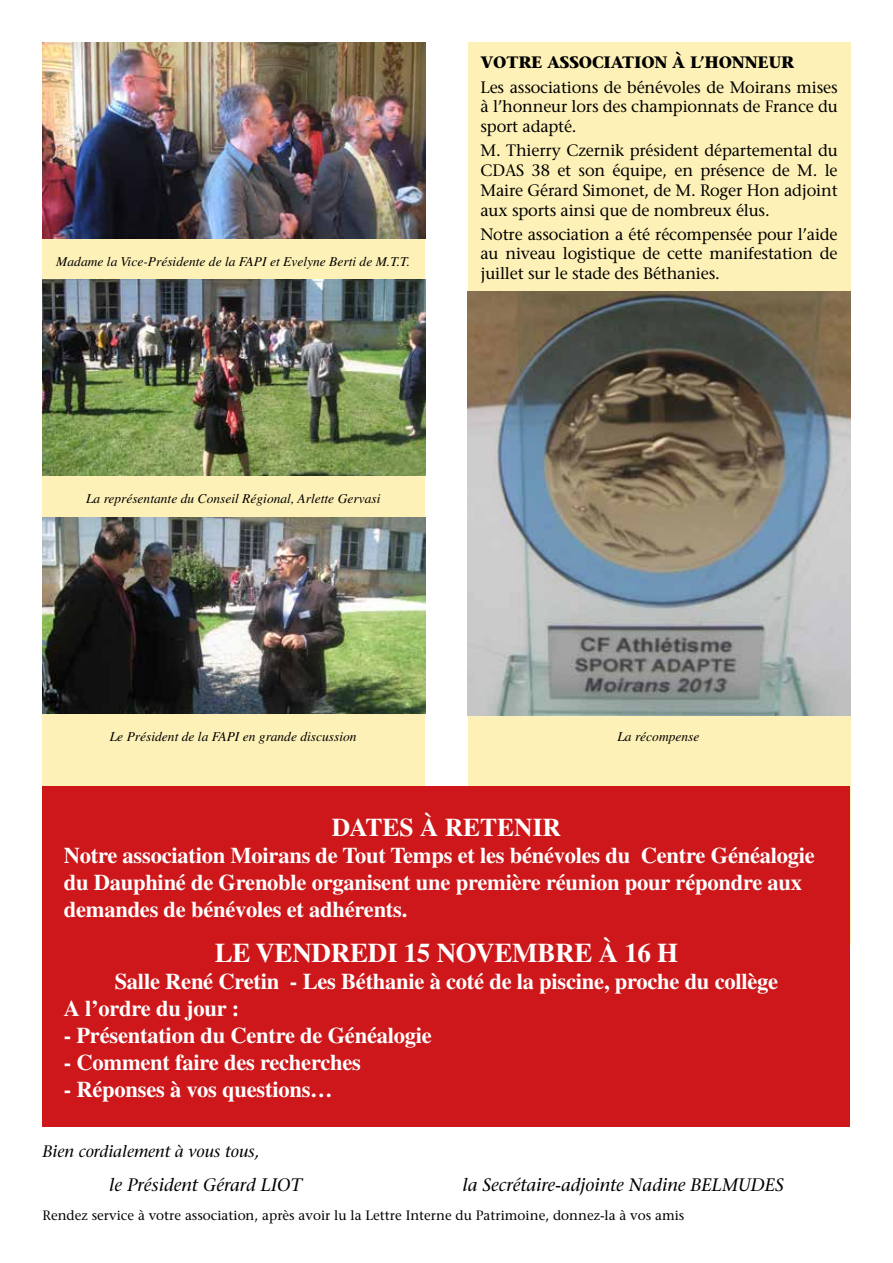
<style>
.page{position:relative;width:893px;height:1263px;background:#fff}
.page>*{position:absolute;margin:0;border:0;box-sizing:border-box;transform-origin:0 0}
.t1{font:700 27px "Times";letter-spacing:-.01em;color:#fff}
.t2{font:700 25.5px "Times";color:#fff}
.t3{font:700 22.5px/27px "Times";letter-spacing:-.01em;color:#fff}
.t4{font:italic 18px "Stone Serif";color:#000}
.t5{font:16.5px/19.8px "Stone Serif";letter-spacing:-.01em;color:#000;text-align:justify}
.t6{font:italic 16.5px "Stone Serif";color:#000}
.t7{font:700 16.5px "Stone Serif";letter-spacing:-.01em;color:#000}
.t8{font:italic 13.5px "Times";color:#000}
.t9{font:13.5px "Stone Serif";color:#000}
</style>
<div class="page">
<div style="left:43px;top:43px;width:382px;height:902px;background:#fef1b7"></div>
<div style="left:468px;top:43px;width:382px;height:902px;background:#fef1b7"></div>
<div style="left:43px;top:787px;width:807px;height:340px;background:#cd171a"></div>
<img style="left:43px;top:517px;width:382px;height:196px">
<img style="left:43px;top:43px;width:382px;height:195px">
<img style="left:43px;top:280px;width:382px;height:196px">
<img style="left:468px;top:291px;width:382px;height:425px">
<p class="t8" style="left:56px;top:254px;width:355px">Madame la Vice-Présidente de la FAPI et Evelyne Berti de M.T.T.</p>
<p class="t7" style="left:480px;top:52px;width:315px">VOTRE ASSOCIATION À L’HONNEUR</p>
<p class="t5" style="left:480px;top:77px;width:359px">Les associations de bénévoles de Moirans mises à l’honneur lors des championnats de France du sport adapté.</p>
<p class="t5" style="left:480px;top:140px;width:359px">M. Thierry Czernik président départemental du CDAS 38 et son équipe, en présence de M. le Maire Gérard Simonet, de M. Roger Hon adjoint aux sports ainsi que de nombreux élus.</p>
<p class="t5" style="left:480px;top:224px;width:359px">Notre association a été récompensée pour l’aide au niveau logistique de cette manifestation de juillet sur le stade des Béthanies.</p>
<p class="t8" style="left:86px;top:491px;width:296px">La représentante du Conseil Régional, Arlette Gervasi</p>
<p class="t8" style="left:110px;top:729px;width:248px">Le Président de la FAPI en grande discussion</p>
<p class="t8" style="left:617px;top:729px;width:84px">La récompense</p>
<h2 class="t2" style="left:332px;top:812px;width:231px">DATES À RETENIR</h2>
<h3 class="t3" style="left:64px;top:842px;width:753px">Notre association Moirans de Tout Temps et les bénévoles du Centre Généalogie du Dauphiné de Grenoble organisent une première réunion pour répondre aux demandes de bénévoles et adhérents.</h3>
<h1 class="t1" style="left:215px;top:937px;width:465px">LE VENDREDI 15 NOVEMBRE À 16 H</h1>
<h3 class="t3" style="left:64px;top:968px;width:716px;text-indent:51px">Salle René Cretin - Les Béthanie à coté de la piscine, proche du collège<br>A l’ordre du jour :</h3>
<h3 class="t3" style="left:64px;top:1022px;width:370px">- Présentation du Centre de Généalogie</h3>
<h3 class="t3" style="left:64px;top:1049px;width:299px">- Comment faire des recherches</h3>
<h3 class="t3" style="left:64px;top:1076px;width:270px">- Réponses à vos questions…</h3>
<p class="t6" style="left:43px;top:1141px;width:219px">Bien cordialement à vous tous,</p>
<p class="t4" style="left:109px;top:1174px;width:194px">le Président Gérard LIOT</p>
<p class="t4" style="left:462px;top:1174px;width:323px">la Secrétaire-adjointe Nadine BELMUDES</p>
<p class="t9" style="left:43px;top:1207px;width:643px">Rendez service à votre association, après avoir lu la Lettre Interne du Patrimoine, donnez-la à vos amis</p>
</div>
